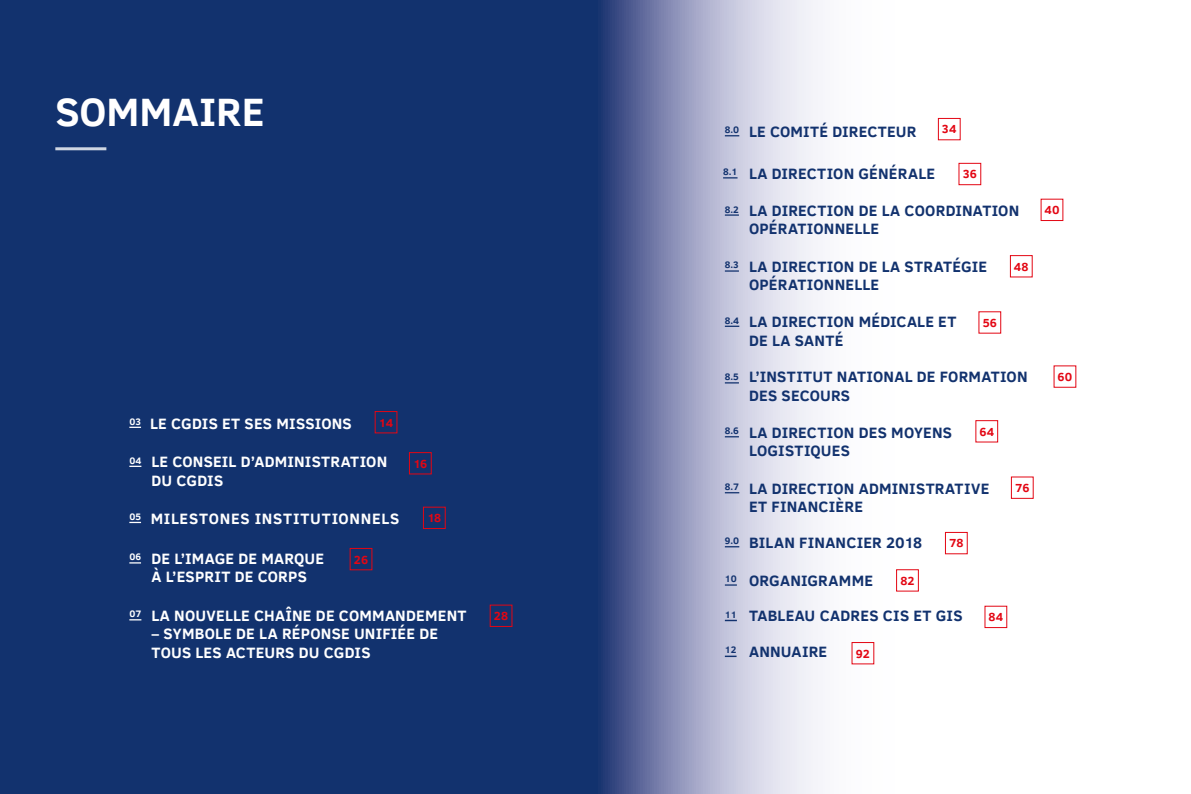
<style>
.page{position:relative;width:1191px;height:794px;background:#fff}
.page>*{position:absolute;margin:0;border:0;box-sizing:border-box;transform-origin:0 0}
.t1{font:700 40.5px "Clear Sans";color:#fff}
.t2{font:700 15.4px/18.4px "Clear Sans";letter-spacing:.015em;color:#12326e}
.t3{font:700 15.4px/18.4px "Clear Sans";letter-spacing:.015em;color:#fff}
.t4{font:700 15.4px "Clear Sans";letter-spacing:.045em;color:#fff}
.t5{font:700 12px "Clear Sans";letter-spacing:.01em;color:#e30613}
.t6{font:700 9.6px "Clear Sans";color:#12326e}
.t7{font:700 9.6px "Clear Sans";color:#fff}
</style>
<div class="page">
<div style="left:0;top:0;width:595px;height:794px;background:#12326e"></div>
<hr style="left:55px;top:147px;width:51px;height:3px;background:#fff">
<svg style="left:596px;top:0;width:481px;height:794px"></svg>
<svg style="left:129px;top:427px;width:12px;height:1px"></svg>
<svg style="left:129px;top:466px;width:12px;height:1px"></svg>
<svg style="left:129px;top:522px;width:12px;height:1px"></svg>
<svg style="left:129px;top:562px;width:12px;height:1px"></svg>
<svg style="left:129px;top:619px;width:12px;height:1px"></svg>
<div style="left:409px;top:452px;width:23px;height:22px;border:1px solid #e30613"></div>
<div style="left:423px;top:506px;width:23px;height:23px;border:1px solid #e30613"></div>
<svg style="left:725px;top:135px;width:14px;height:1px"></svg>
<svg style="left:723px;top:177px;width:14px;height:1px"></svg>
<svg style="left:725px;top:214px;width:14px;height:2px"></svg>
<svg style="left:725px;top:270px;width:14px;height:2px"></svg>
<svg style="left:725px;top:326px;width:14px;height:1px"></svg>
<svg style="left:725px;top:382px;width:14px;height:1px"></svg>
<svg style="left:725px;top:436px;width:14px;height:1px"></svg>
<svg style="left:725px;top:492px;width:14px;height:1px"></svg>
<svg style="left:725px;top:584px;width:12px;height:1px"></svg>
<svg style="left:725px;top:546px;width:14px;height:1px"></svg>
<svg style="left:725px;top:655px;width:11px;height:2px"></svg>
<svg style="left:725px;top:620px;width:12px;height:1px"></svg>
<div style="left:938px;top:118px;width:22px;height:22px;border:1px solid #e30613"></div>
<div style="left:958px;top:163px;width:23px;height:22px;border:1px solid #e30613"></div>
<div style="left:1010px;top:255px;width:22px;height:22px;border:1px solid #e30613"></div>
<div style="left:975px;top:420px;width:23px;height:22px;border:1px solid #e30613"></div>
<div style="left:1011px;top:476px;width:22px;height:23px;border:1px solid #e30613"></div>
<div style="left:945px;top:532px;width:22px;height:22px;border:1px solid #e30613"></div>
<div style="left:896px;top:569px;width:23px;height:22px;border:1px solid #e30613"></div>
<h1 class="t1" style="left:55px;top:82px;width:211px">SOMMAIRE</h1>
<p class="t3" style="left:129px;top:413px;width:224px"><sup>03</sup> LE CGDIS ET SES MISSIONS</p>
<p class="t3" style="left:151px;top:452px;width:237px">LE CONSEIL D’ADMINISTRATION<br>DU CGDIS</p>
<p class="t5" style="left:379px;top:414px;width:16px">14</p>
<p class="t7" style="left:129px;top:453px;width:14px">04</p>
<p class="t4" style="left:129px;top:507px;width:272px"><sup>05</sup> MILESTONES INSTITUTIONNELS</p>
<p class="t3" style="left:151px;top:548px;width:174px">DE L’IMAGE DE MARQUE<br>À L’ESPRIT DE CORPS</p>
<p class="t7" style="left:129px;top:550px;width:13px">06</p>
<p class="t5" style="left:354px;top:550px;width:16px">26</p>
<p class="t5" style="left:413px;top:455px;width:15px">16</p>
<p class="t5" style="left:427px;top:509px;width:15px">18</p>
<p class="t7" style="left:129px;top:607px;width:14px">07</p>
<p class="t3" style="left:151px;top:605px;width:317px">LA NOUVELLE CHAÎNE DE COMMANDEMENT</p>
<p class="t3" style="left:151px;top:624px;width:288px">– SYMBOLE DE LA RÉPONSE UNIFIÉE DE<br>TOUS LES ACTEURS DU CGDIS</p>
<p class="t5" style="left:494px;top:607px;width:16px">28</p>
<p class="t2" style="left:725px;top:121px;width:193px"><sup>8.0</sup> LE COMITÉ DIRECTEUR</p>
<p class="t2" style="left:749px;top:164px;width:187px">LA DIRECTION GÉNÉRALE</p>
<p class="t6" style="left:723px;top:165px;width:16px">8.1</p>
<p class="t5" style="left:942px;top:121px;width:16px">34</p>
<p class="t5" style="left:962px;top:165px;width:16px">36</p>
<p class="t6" style="left:725px;top:202px;width:16px">8.2</p>
<p class="t2" style="left:749px;top:201px;width:272px">LA DIRECTION DE LA COORDINATION<br>OPÉRATIONNELLE</p>
<p class="t6" style="left:725px;top:258px;width:16px">8.3</p>
<p class="t2" style="left:749px;top:257px;width:239px">LA DIRECTION DE LA STRATÉGIE<br>OPÉRATIONNELLE</p>
<p class="t5" style="left:1014px;top:258px;width:16px">48</p>
<p class="t6" style="left:725px;top:313px;width:16px">8.4</p>
<p class="t2" style="left:749px;top:312px;width:209px">LA DIRECTION MÉDICALE ET<br>DE LA SANTÉ</p>
<p class="t5" style="left:982px;top:314px;width:16px">56</p>
<p class="t6" style="left:725px;top:370px;width:16px">8.5</p>
<p class="t2" style="left:749px;top:367px;width:280px">L’INSTITUT NATIONAL DE FORMATION<br>DES SECOURS</p>
<p class="t6" style="left:725px;top:424px;width:16px">8.6</p>
<p class="t2" style="left:749px;top:422px;width:205px">LA DIRECTION DES MOYENS<br>LOGISTIQUES</p>
<p class="t5" style="left:979px;top:423px;width:16px">64</p>
<p class="t6" style="left:725px;top:480px;width:16px">8.7</p>
<p class="t2" style="left:749px;top:478px;width:242px">LA DIRECTION ADMINISTRATIVE<br>ET FINANCIÈRE</p>
<p class="t5" style="left:1015px;top:479px;width:16px">76</p>
<p class="t6" style="left:725px;top:534px;width:16px">9.0</p>
<p class="t2" style="left:749px;top:532px;width:175px">BILAN FINANCIER 2018</p>
<p class="t5" style="left:949px;top:534px;width:16px">78</p>
<p class="t2" style="left:725px;top:571px;width:150px"><sup>10</sup> ORGANIGRAMME</p>
<p class="t5" style="left:900px;top:572px;width:16px">82</p>
<p class="t2" style="left:725px;top:606px;width:239px"><sup>11</sup> TABLEAU CADRES CIS ET GIS</p>
<p class="t2" style="left:725px;top:641px;width:104px"><sup>12</sup> ANNUAIRE</p>
<p class="t5" style="left:856px;top:644px;width:16px">92</p>
<p class="t5" style="left:988px;top:608px;width:16px">84</p>
<p class="t5" style="left:1044px;top:201px;width:17px">40</p>
<p class="t5" style="left:1057px;top:368px;width:16px">60</p>
</div>
